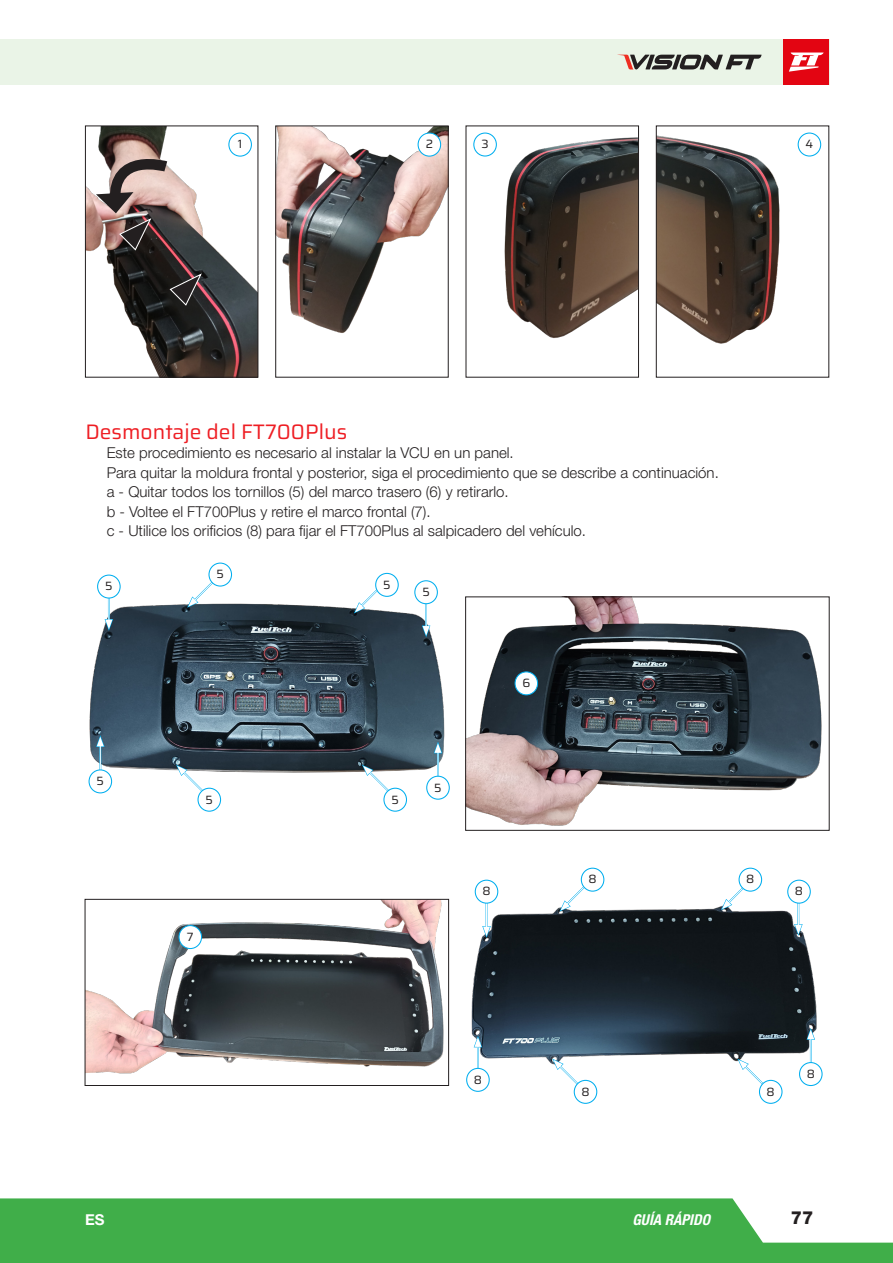
<style>
.page{position:relative;width:893px;height:1263px;background:#fff}
.page>*{position:absolute;margin:0;border:0;box-sizing:border-box;transform-origin:0 0}
.Título_texto{font:21px "Saira";color:#ee1d23}
.t1{font:800 18px "Helvetica Neue LT Pro";color:#231f20}
.Corpo_texto{font:300 15px "Helvetica Neue LT Pro";color:#231f20}
.t2{font:italic 700 condensed 15px "Helvetica Neue LT Pro";color:#fff}
.t3{font:700 15px "Helvetica Neue LT Std";color:#fff}
.Chamada{font:12px "Saira";color:#231f20}
</style>
<div class="page">
<img style="left:277px;top:128px;width:170px;height:205px">
<div style="left:275px;top:126px;width:174px;height:252px;border:1px solid #231f20"></div>
<div style="left:418px;top:133px;width:23px;height:23px;background:#fff;border-radius:50%"></div>
<div style="left:418px;top:133px;width:23px;height:24px;border:1px solid #00aeef;border-radius:50%"></div>
<img style="left:473px;top:132px;width:164px;height:206px">
<div style="left:466px;top:126px;width:173px;height:252px;border:1px solid #231f20"></div>
<div style="left:474px;top:133px;width:22px;height:23px;background:#fff;border-radius:50%"></div>
<div style="left:473px;top:133px;width:24px;height:24px;border:1px solid #00aeef;border-radius:50%"></div>
<img style="left:658px;top:132px;width:164px;height:212px">
<div style="left:656px;top:126px;width:173px;height:252px;border:1px solid #231f20"></div>
<div style="left:798px;top:133px;width:23px;height:23px;background:#fff;border-radius:50%"></div>
<div style="left:798px;top:133px;width:23px;height:24px;border:1px solid #00aeef;border-radius:50%"></div>
<img style="left:89px;top:597px;width:356px;height:180px">
<svg style="left:354px;top:578px;width:35px;height:35px"></svg>
<svg style="left:187px;top:577px;width:35px;height:31px"></svg>
<hr style="left:108px;top:585px;width:2px;height:37px;background:#00aeef">
<hr style="left:108px;top:585px;width:1px;height:37px;background:#fff">
<svg style="left:105px;top:619px;width:8px;height:12px"></svg>
<hr style="left:99px;top:744px;width:2px;height:37px;background:#00aeef">
<hr style="left:100px;top:744px;width:1px;height:37px;background:#fff">
<svg style="left:96px;top:735px;width:9px;height:12px"></svg>
<svg style="left:176px;top:765px;width:35px;height:32px"></svg>
<svg style="left:362px;top:765px;width:35px;height:32px"></svg>
<hr style="left:437px;top:750px;width:2px;height:38px;background:#00aeef">
<hr style="left:437px;top:750px;width:1px;height:38px;background:#fff">
<svg style="left:434px;top:742px;width:8px;height:11px"></svg>
<hr style="left:425px;top:591px;width:2px;height:38px;background:#00aeef">
<hr style="left:426px;top:591px;width:1px;height:37px;background:#fff">
<svg style="left:422px;top:625px;width:8px;height:12px"></svg>
<div style="left:415px;top:581px;width:22px;height:23px;background:#fff;border-radius:50%"></div>
<div style="left:414px;top:580px;width:24px;height:24px;border:1px solid #00aeef;border-radius:50%"></div>
<div style="left:376px;top:573px;width:22px;height:23px;background:#fff;border-radius:50%"></div>
<div style="left:375px;top:573px;width:24px;height:24px;border:1px solid #00aeef;border-radius:50%"></div>
<div style="left:209px;top:563px;width:23px;height:23px;background:#fff;border-radius:50%"></div>
<div style="left:208px;top:562px;width:24px;height:24px;border:1px solid #00aeef;border-radius:50%"></div>
<div style="left:98px;top:575px;width:22px;height:23px;background:#fff;border-radius:50%"></div>
<div style="left:97px;top:574px;width:24px;height:24px;border:1px solid #00aeef;border-radius:50%"></div>
<div style="left:89px;top:770px;width:23px;height:23px;background:#fff;border-radius:50%"></div>
<div style="left:89px;top:769px;width:23px;height:24px;border:1px solid #00aeef;border-radius:50%"></div>
<div style="left:198px;top:788px;width:23px;height:23px;background:#fff;border-radius:50%"></div>
<div style="left:197px;top:788px;width:24px;height:24px;border:1px solid #00aeef;border-radius:50%"></div>
<div style="left:384px;top:788px;width:22px;height:23px;background:#fff;border-radius:50%"></div>
<div style="left:383px;top:788px;width:24px;height:24px;border:1px solid #00aeef;border-radius:50%"></div>
<div style="left:427px;top:776px;width:22px;height:23px;background:#fff;border-radius:50%"></div>
<div style="left:426px;top:776px;width:24px;height:24px;border:1px solid #00aeef;border-radius:50%"></div>
<img style="left:467px;top:598px;width:355px;height:228px">
<div style="left:465px;top:596px;width:365px;height:235px;border:1px solid #231f20"></div>
<div style="left:515px;top:672px;width:23px;height:23px;background:#fff;border-radius:50%"></div>
<div style="left:514px;top:671px;width:24px;height:24px;border:1px solid #00aeef;border-radius:50%"></div>
<img style="left:87px;top:901px;width:357px;height:173px">
<div style="left:85px;top:899px;width:364px;height:187px;border:1px solid #231f20"></div>
<div style="left:179px;top:925px;width:23px;height:23px;background:#fff;border-radius:50%"></div>
<div style="left:178px;top:925px;width:24px;height:24px;border:1px solid #00aeef;border-radius:50%"></div>
<img style="left:467px;top:899px;width:356px;height:175px">
<svg style="left:552px;top:1059px;width:35px;height:35px"></svg>
<svg style="left:737px;top:1059px;width:36px;height:29px"></svg>
<hr style="left:810px;top:1036px;width:2px;height:38px;background:#00aeef">
<hr style="left:810px;top:1037px;width:1px;height:37px;background:#fff">
<svg style="left:806px;top:1028px;width:9px;height:12px"></svg>
<hr style="left:797px;top:890px;width:2px;height:37px;background:#00aeef">
<hr style="left:798px;top:890px;width:1px;height:37px;background:#fff">
<svg style="left:794px;top:924px;width:9px;height:12px"></svg>
<svg style="left:721px;top:885px;width:35px;height:25px"></svg>
<svg style="left:559px;top:878px;width:35px;height:34px"></svg>
<hr style="left:486px;top:892px;width:1px;height:37px;background:#fff">
<svg style="left:482px;top:926px;width:9px;height:12px"></svg>
<hr style="left:477px;top:1044px;width:2px;height:38px;background:#00aeef">
<hr style="left:477px;top:1044px;width:1px;height:38px;background:#fff">
<svg style="left:474px;top:1036px;width:8px;height:11px"></svg>
<div style="left:467px;top:1068px;width:22px;height:23px;background:#fff;border-radius:50%"></div>
<div style="left:466px;top:1068px;width:24px;height:24px;border:1px solid #00aeef;border-radius:50%"></div>
<div style="left:574px;top:1080px;width:23px;height:23px;background:#fff;border-radius:50%"></div>
<div style="left:574px;top:1080px;width:23px;height:24px;border:1px solid #00aeef;border-radius:50%"></div>
<div style="left:759px;top:1080px;width:23px;height:23px;background:#fff;border-radius:50%"></div>
<div style="left:759px;top:1080px;width:23px;height:24px;border:1px solid #00aeef;border-radius:50%"></div>
<div style="left:799px;top:1062px;width:23px;height:23px;background:#fff;border-radius:50%"></div>
<div style="left:799px;top:1062px;width:24px;height:24px;border:1px solid #00aeef;border-radius:50%"></div>
<div style="left:788px;top:880px;width:22px;height:23px;background:#fff;border-radius:50%"></div>
<div style="left:787px;top:880px;width:24px;height:24px;border:1px solid #00aeef;border-radius:50%"></div>
<div style="left:739px;top:868px;width:23px;height:23px;background:#fff;border-radius:50%"></div>
<div style="left:738px;top:868px;width:24px;height:24px;border:1px solid #00aeef;border-radius:50%"></div>
<div style="left:581px;top:868px;width:23px;height:23px;background:#fff;border-radius:50%"></div>
<div style="left:581px;top:868px;width:23px;height:24px;border:1px solid #00aeef;border-radius:50%"></div>
<div style="left:475px;top:880px;width:23px;height:23px;background:#fff;border-radius:50%"></div>
<div style="left:475px;top:880px;width:23px;height:24px;border:1px solid #00aeef;border-radius:50%"></div>
<img style="left:87px;top:128px;width:169px;height:248px">
<div style="left:85px;top:126px;width:173px;height:252px;border:1px solid #231f20"></div>
<div style="left:229px;top:133px;width:22px;height:23px;background:#fff;border-radius:50%"></div>
<div style="left:228px;top:133px;width:24px;height:24px;border:1px solid #00aeef;border-radius:50%"></div>
<svg style="left:169px;top:273px;width:33px;height:34px"></svg>
<svg style="left:96px;top:151px;width:80px;height:100px;background:#927e7a"></svg>
<svg style="left:0;top:1198px;width:893px;height:65px;background:#56b75e"></svg>
<div style="left:0;top:39px;width:829px;height:46px;background:#eaf4e7"></div>
<div style="left:783px;top:39px;width:46px;height:46px;background:#e30512"></div>
<svg style="left:789px;top:53px;width:35px;height:19px"></svg>
<svg style="left:620px;top:55px;width:142px;height:15px"></svg>
<p class="Chamada" style="left:238px;top:134px;width:6px">1</p>
<p class="Chamada" style="left:426px;top:134px;width:9px">2</p>
<p class="Chamada" style="left:481px;top:134px;width:9px">3</p>
<p class="Chamada" style="left:806px;top:134px;width:9px">4</p>
<p class="Título_texto" style="left:85px;top:414px;width:263px">Desmontaje del FT700Plus</p>
<p class="Corpo_texto" style="left:107px;top:444px;width:409px">Este procedimiento es necesario al instalar la VCU en un panel.</p>
<p class="Corpo_texto" style="left:107px;top:463px;width:614px">Para quitar la moldura frontal y posterior, siga el procedimiento que se describe a continuación.</p>
<p class="Corpo_texto" style="left:107px;top:483px;width:404px">a - Quitar todos los tornillos (5) del marco trasero (6) y retirarlo.</p>
<p class="Corpo_texto" style="left:107px;top:502px;width:326px">b - Voltee el FT700Plus y retire el marco frontal (7).</p>
<p class="Corpo_texto" style="left:107px;top:522px;width:481px">c - Utilice los orificios (8) para fijar el FT700Plus al salpicadero del vehículo.</p>
<p class="Chamada" style="left:105px;top:576px;width:9px">5</p>
<p class="Chamada" style="left:97px;top:771px;width:9px">5</p>
<p class="Chamada" style="left:217px;top:564px;width:9px">5</p>
<p class="Chamada" style="left:383px;top:575px;width:9px">5</p>
<p class="Chamada" style="left:422px;top:582px;width:9px">5</p>
<p class="Chamada" style="left:206px;top:789px;width:9px">5</p>
<p class="Chamada" style="left:391px;top:789px;width:9px">5</p>
<p class="Chamada" style="left:434px;top:777px;width:9px">5</p>
<p class="Chamada" style="left:187px;top:927px;width:8px">7</p>
<p class="Chamada" style="left:522px;top:673px;width:9px">6</p>
<p class="Chamada" style="left:482px;top:881px;width:10px">8</p>
<p class="Chamada" style="left:474px;top:1070px;width:10px">8</p>
<p class="Chamada" style="left:588px;top:869px;width:10px">8</p>
<p class="Chamada" style="left:746px;top:869px;width:10px">8</p>
<p class="Chamada" style="left:795px;top:881px;width:10px">8</p>
<p class="Chamada" style="left:581px;top:1082px;width:10px">8</p>
<p class="Chamada" style="left:767px;top:1082px;width:10px">8</p>
<p class="Chamada" style="left:807px;top:1064px;width:10px">8</p>
<p class="t3" style="left:85px;top:1210px;width:21px">ES</p>
<p class="t2" style="left:633px;top:1210px;width:79px">GUÍA RÁPIDO</p>
<p class="t1" style="left:791px;top:1207px;width:24px">77</p>
</div>
